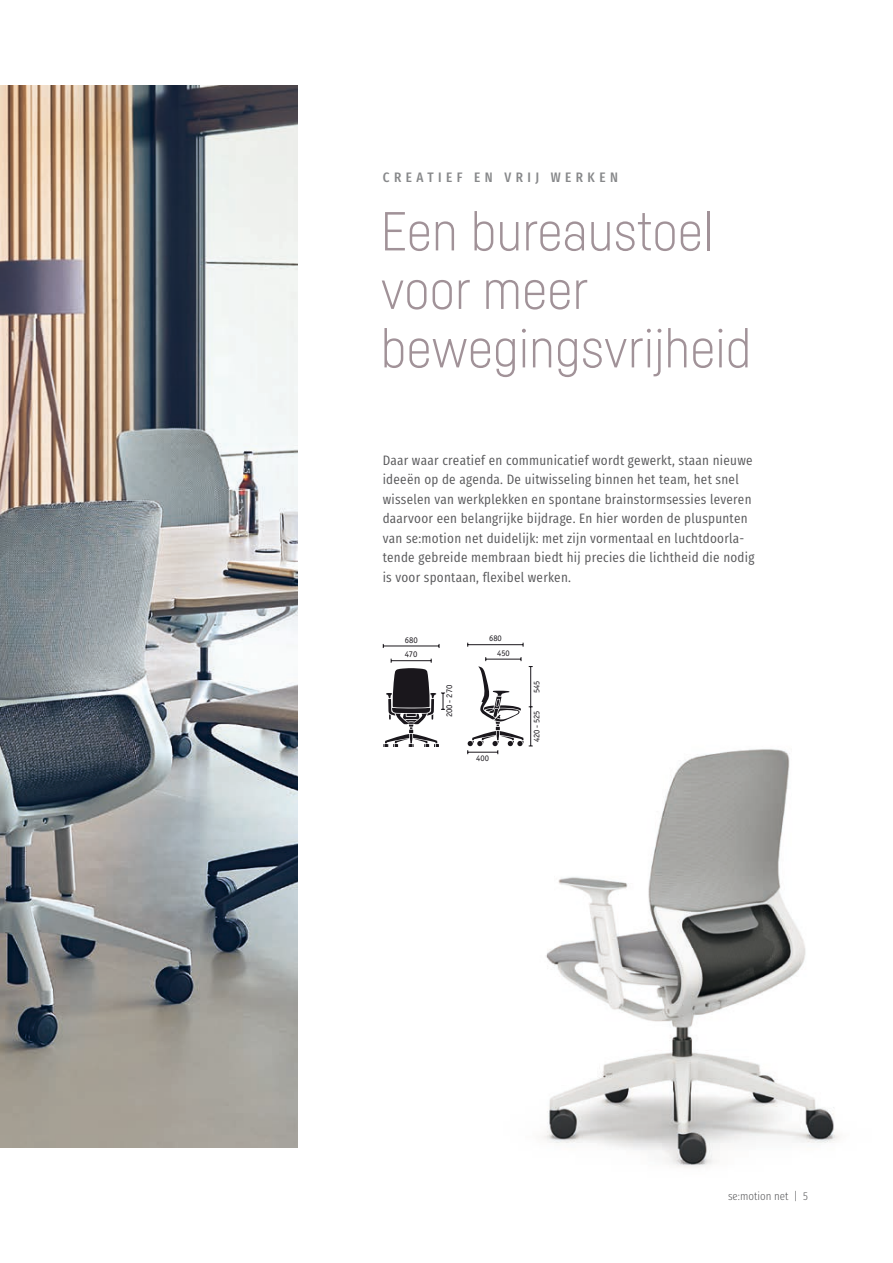
<style>
.page{position:relative;width:893px;height:1263px;background:#fff}
.page>*{position:absolute;margin:0;border:0;box-sizing:border-box;transform-origin:0 0}
.t1{font:300 54px/58.5px "Sedus Sans";color:#a19298}
.t2{font:13.5px/19.5px "Sedus Text Condensed";letter-spacing:.02em;color:#58585a}
.t3{font:700 13.5px "Sedus Text Condensed";letter-spacing:.33em;color:#87888a}
.t4{font:300 11.25px "Sedus Text Condensed";color:#58585a}
.t5{font:8.7px "Officina San Itc T";color:#1a171c}
.t6{font:8.55px "Officina San Itc T";color:#1a171c}
</style>
<div class="page">
<img style="left:467px;top:719px;width:372px;height:448px">
<img style="left:0;top:85px;width:298px;height:1062px">
<hr style="left:383px;top:646px;width:56px;height:1px;background:#1a171c">
<svg style="left:383px;top:659px;width:62px;height:88px"></svg>
<svg style="left:467px;top:657px;width:56px;height:97px"></svg>
<hr style="left:486px;top:659px;width:35px;height:1px;background:#1a171c">
<hr style="left:468px;top:644px;width:55px;height:1px;background:#1a171c">
<hr style="left:530px;top:666px;width:1px;height:80px;background:#1a171c">
<p class="t3" style="left:383px;top:165px;width:237px">CREATIEF EN VRIJ WERKEN</p>
<h1 class="t1" style="left:381px;top:201px;width:372px">Een bureaustoel voor meer bewegingsvrijheid</h1>
<p class="t2" style="left:383px;top:449px;width:373px">Daar waar creatief en communicatief wordt gewerkt, staan nieuwe ideeën op de agenda. De uitwisseling binnen het team, het snel wisselen van werkplekken en spontane brainstormsessies leveren daarvoor een belangrijke bijdrage. En hier worden de pluspunten van se:motion net duidelijk: met zijn vormentaal en luchtdoorla&shy;tende gebreide membraan biedt hij precies die lichtheid die nodig is voor spontaan, flexibel werken.</p>
<p class="t5" style="left:405px;top:635px;width:14px">680</p>
<p class="t5" style="left:405px;top:649px;width:14px">470</p>
<p class="t5" style="left:444px;top:717px;width:34px;rotate:-90deg">200 - 270</p>
<p class="t6" style="left:489px;top:634px;width:14px">680</p>
<p class="t6" style="left:497px;top:648px;width:14px">450</p>
<p class="t6" style="left:476px;top:753px;width:14px">400</p>
<p class="t6" style="left:532px;top:693px;width:14px;rotate:-90deg">545</p>
<p class="t6" style="left:532px;top:742px;width:33px;rotate:-90deg">420 - 525</p>
<p class="t4" style="left:728px;top:1186px;width:81px">se:motion net | 5</p>
</div>
